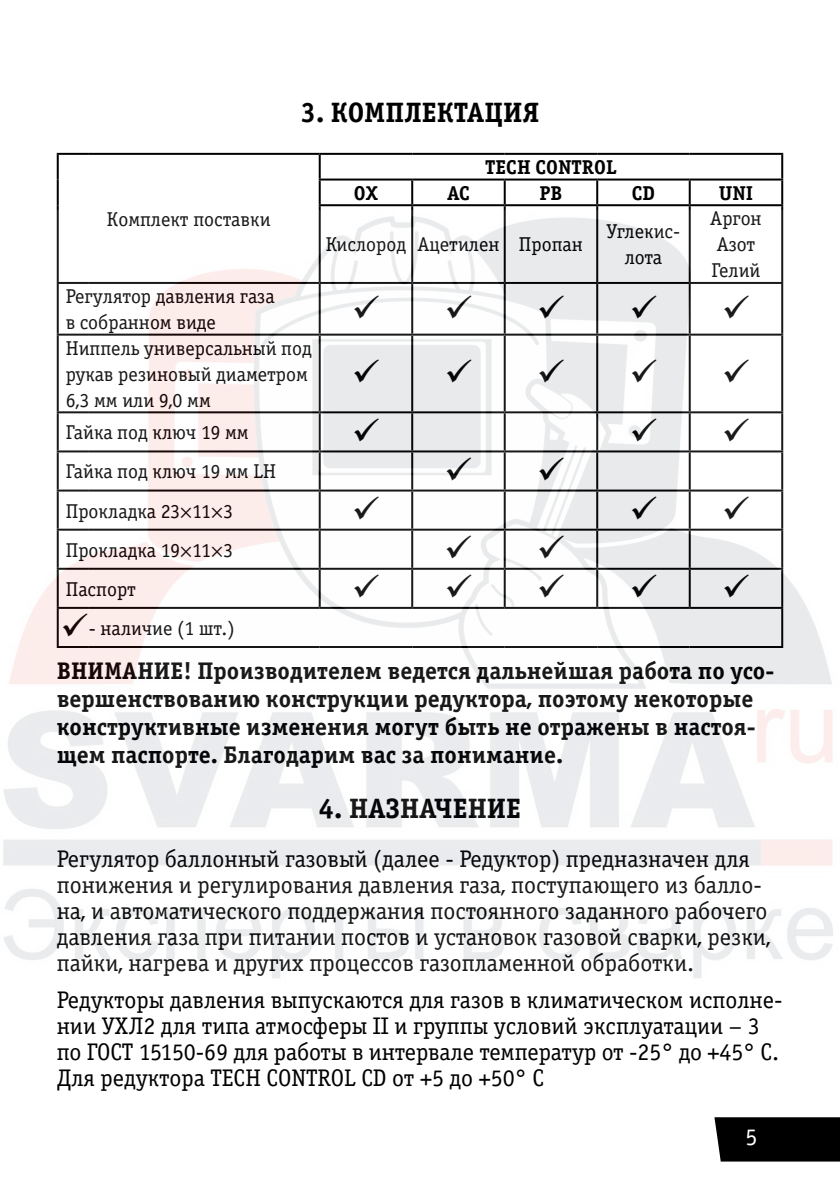
<style>
.page{position:relative;width:840px;height:1191px;background:#fff}
.page>*{position:absolute;margin:0;border:0;box-sizing:border-box;transform-origin:0 0}
.t1{font:28px "Officina Serif Bold C";color:#000}
.t2{font:24px/26px "Officina Serif Book C";color:#000}
.t3{font:24px/28px "Officina Serif Bold C";color:#000}
.t4{font:24px "Officina Serif Book C";color:#fff}
.t5{font:20px/26px "Officina Serif Book C";color:#000}
.t6{font:20px "Officina Serif Bold C";color:#000}
.s1{font-family:"Myriad Pro"}
</style>
<div class="page">
<div style="left:714px;top:1117px;width:125px;height:44px;background:#000"></div>
<hr style="left:57px;top:153px;width:32px;height:2px;background:#000">
<hr style="left:57px;top:155px;width:2px;height:24px;background:#000">
<hr style="left:89px;top:153px;width:230px;height:2px;background:#000">
<hr style="left:319px;top:153px;width:93px;height:2px;background:#000">
<hr style="left:318px;top:155px;width:2px;height:23px;background:#000">
<hr style="left:412px;top:153px;width:92px;height:2px;background:#000">
<hr style="left:504px;top:153px;width:93px;height:2px;background:#000">
<hr style="left:597px;top:153px;width:92px;height:2px;background:#000">
<hr style="left:689px;top:153px;width:93px;height:2px;background:#000">
<hr style="left:780px;top:155px;width:2px;height:23px;background:#000">
<hr style="left:57px;top:179px;width:2px;height:26px;background:#000">
<hr style="left:318px;top:178px;width:94px;height:2px;background:#000">
<hr style="left:318px;top:180px;width:2px;height:24px;background:#000">
<hr style="left:412px;top:178px;width:92px;height:2px;background:#000">
<hr style="left:411px;top:180px;width:2px;height:24px;background:#000">
<hr style="left:504px;top:178px;width:93px;height:2px;background:#000">
<hr style="left:503px;top:180px;width:2px;height:24px;background:#000">
<hr style="left:597px;top:178px;width:92px;height:2px;background:#000">
<hr style="left:596px;top:180px;width:2px;height:24px;background:#000">
<hr style="left:689px;top:178px;width:93px;height:2px;background:#000">
<hr style="left:688px;top:180px;width:2px;height:24px;background:#000">
<hr style="left:780px;top:180px;width:2px;height:24px;background:#000">
<hr style="left:57px;top:205px;width:2px;height:77px;background:#000">
<hr style="left:318px;top:204px;width:94px;height:2px;background:#000">
<hr style="left:318px;top:206px;width:2px;height:76px;background:#000">
<hr style="left:412px;top:204px;width:92px;height:2px;background:#000">
<hr style="left:411px;top:206px;width:2px;height:76px;background:#000">
<hr style="left:504px;top:204px;width:93px;height:2px;background:#000">
<hr style="left:503px;top:206px;width:2px;height:76px;background:#000">
<hr style="left:597px;top:204px;width:92px;height:2px;background:#000">
<hr style="left:596px;top:206px;width:2px;height:76px;background:#000">
<hr style="left:689px;top:204px;width:93px;height:2px;background:#000">
<hr style="left:688px;top:206px;width:2px;height:76px;background:#000">
<hr style="left:780px;top:206px;width:2px;height:76px;background:#000">
<img style="left:3px;top:210px;width:830px;height:768px">
<svg style="left:354px;top:295px;width:117px;height:23px"></svg>
<div style="left:539px;top:295px;width:117px;height:23px;background:#e9eaec"></div>
<svg style="left:724px;top:295px;width:24px;height:23px"></svg>
<div style="left:354px;top:359px;width:117px;height:24px;background:#e9eaec"></div>
<svg style="left:539px;top:359px;width:117px;height:24px"></svg>
<svg style="left:724px;top:359px;width:24px;height:24px"></svg>
<svg style="left:354px;top:418px;width:24px;height:23px"></svg>
<svg style="left:631px;top:418px;width:117px;height:23px"></svg>
<svg style="left:446px;top:457px;width:117px;height:23px"></svg>
<svg style="left:354px;top:496px;width:24px;height:23px"></svg>
<svg style="left:631px;top:496px;width:117px;height:23px"></svg>
<svg style="left:446px;top:535px;width:117px;height:23px"></svg>
<svg style="left:354px;top:574px;width:117px;height:24px"></svg>
<svg style="left:539px;top:574px;width:117px;height:24px"></svg>
<svg style="left:724px;top:574px;width:24px;height:24px"></svg>
<p class="t1" style="left:300px;top:97px;width:240px">3. КОМПЛЕКТАЦИЯ</p>
<p class="t5" style="left:107px;top:206px;width:165px">Комплект поставки</p>
<p class="t6" style="left:485px;top:156px;width:133px">TECH CONTROL</p>
<p class="t6" style="left:354px;top:181px;width:26px">OX</p>
<p class="t6" style="left:447px;top:181px;width:24px">AC</p>
<p class="t6" style="left:539px;top:181px;width:24px">PB</p>
<p class="t6" style="left:631px;top:181px;width:24px">CD</p>
<p class="t6" style="left:718px;top:181px;width:36px">UNI</p>
<p class="t5" style="left:325px;top:232px;width:258px">Кислород Ацетилен Пропан</p>
<p class="t5" style="left:709px;top:206px;width:53px">Аргон<br>Азот<br>Гелий</p>
<p class="t5" style="left:606px;top:219px;width:75px;text-align:center">Углекис&shy;лота</p>
<p class="t5" style="left:66px;top:284px;width:210px">Регулятор давления газа в собранном виде</p>
<p class="t5" style="left:66px;top:335px;width:247px">Ниппель универсальный под рукав резиновый диаметром<br>6,3 мм или 9,0 мм</p>
<p class="t5" style="left:66px;top:420px;width:184px">Гайка под ключ 19 мм</p>
<p class="t5" style="left:66px;top:459px;width:212px">Гайка под ключ 19 мм LH</p>
<p class="t5" style="left:66px;top:498px;width:169px">Прокладка 23<span class="s1">×</span>11<span class="s1">×</span>3</p>
<p class="t5" style="left:66px;top:537px;width:169px">Прокладка 19<span class="s1">×</span>11<span class="s1">×</span>3</p>
<p class="t5" style="left:66px;top:576px;width:71px">Паспорт</p>
<p class="t5" style="left:61px;top:615px;width:176px">✓- наличие (1 шт.)</p>
<p class="t3" style="left:57px;top:657px;width:718px">ВНИМАНИЕ! Производителем ведется дальнейшая работа по усо&shy;вершенствованию конструкции редуктора, поэтому некоторые конструктивные изменения могут быть не отражены в настоя&shy;щем паспорте. Благодарим вас за понимание.</p>
<p class="t1" style="left:318px;top:792px;width:204px">4. НАЗНАЧЕНИЕ</p>
<p class="t2" style="left:57px;top:846px;width:714px">Регулятор баллонный газовый (далее - Редуктор) предназначен для понижения и регулирования давления газа, поступающего из балло&shy;на, и автоматического поддержания постоянного заданного рабочего давления газа при питании постов и установок газовой сварки, резки, пайки, нагрева и других процессов газопламенной обработки.</p>
<p class="t2" style="left:57px;top:987px;width:726px">Редукторы давления выпускаются для газов в климатическом исполне&shy;нии УХЛ2 для типа атмосферы II и группы условий эксплуатации – 3 по ГОСТ 15150-69 для работы в интервале температур от -25° до +45° С.<br>Для редуктора TECH CONTROL СD от +5 до +50° С</p>
<p class="t4" style="left:745px;top:1124px;width:13px">5</p>
</div>
